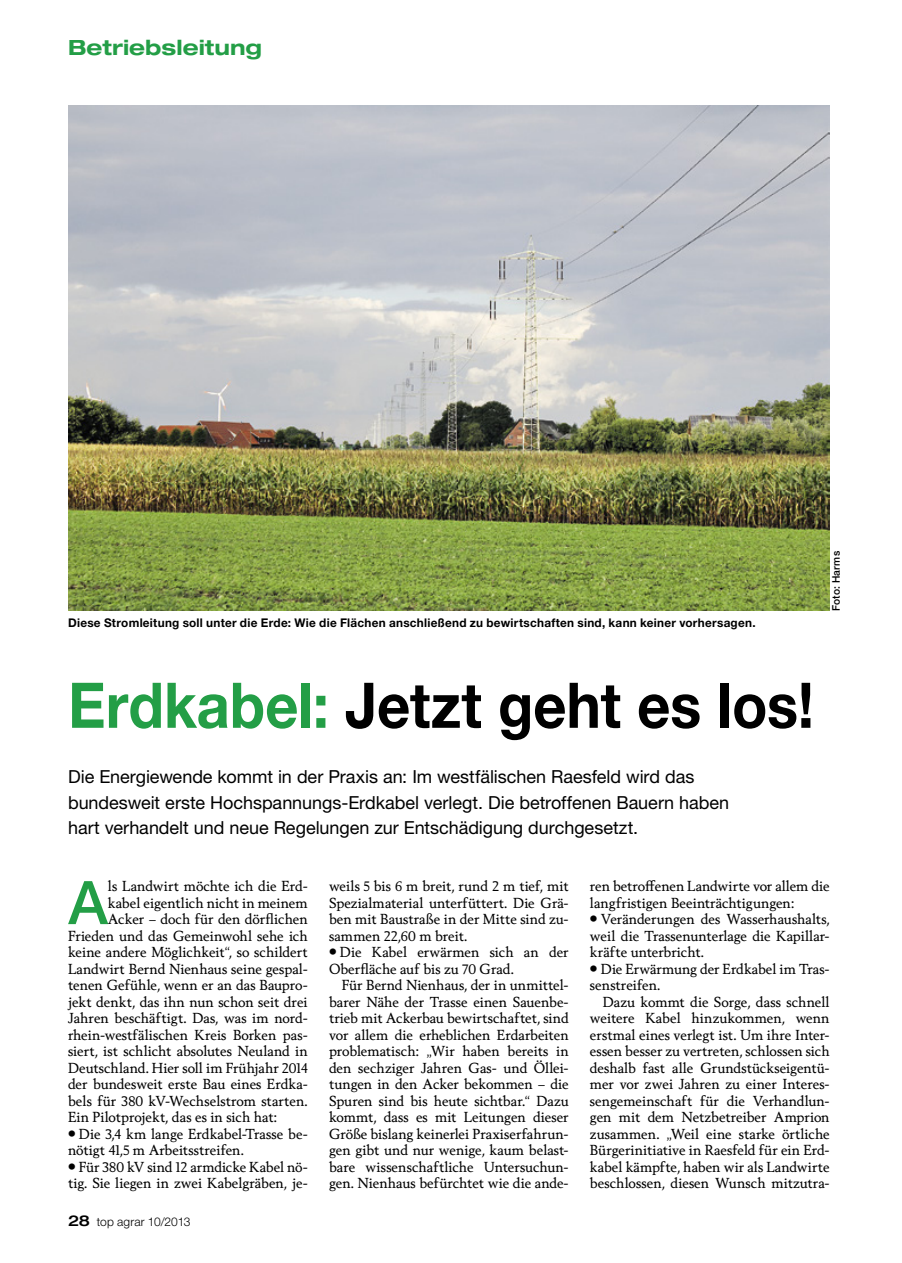
<style>
.page{position:relative;width:902px;height:1263px;background:#fff}
.page>*{position:absolute;margin:0;border:0;box-sizing:border-box;transform-origin:0 0}
.Titel{font:700 63px "Helvetica Neue LT Pro";letter-spacing:-.005em;color:#000;scale:.92 1}
.Initial_3zeilig{font:500 60.15px "Helvetica Neue LT Pro";color:#239e46}
.t1{font:700 expanded 21px "Helvetica Neue LT Pro";color:#239e46}
.Vorspann{font:18px/25.5px "Helvetica Neue LT Pro";letter-spacing:-.005em;color:#000}
.Bodytext{font:13.95px/16.5px "Berling Nova Text Pro";letter-spacing:.005em;color:#000}
.Initial_3zeilig-2{font:13.95px "Berling Nova Text Pro";color:#000}
.BU{font:700 12px "Helvetica Neue LT Pro";letter-spacing:.025em;color:#000}
.t2{font:300 12px "Helvetica Neue LT Pro";letter-spacing:.005em;color:#000}
.Bildnachweis{font:500 10.5px "Helvetica Neue LT Pro";letter-spacing:.02em;color:#000}
.s1{color:#239e46}
.s2{font-size:13.2px}
.s3{font-weight:500;font-stretch:expanded;font-size:15px}
</style>
<div class="page">
<img style="left:68px;top:106px;width:761px;height:504px">
<p class="t1" style="left:68px;top:34px;width:195px">Betriebsleitung</p>
<p class="BU" style="left:68px;top:615px;width:689px">Diese Stromleitung soll unter die Erde: Wie die Flächen anschließend zu bewirtschaften sind, kann keiner vorhersagen.</p>
<p class="Titel" style="left:68px;top:665px;width:812px"><span class="s1">Erdkabel:</span> Jetzt geht es los!</p>
<p class="Vorspann" style="left:68px;top:763px;width:662px">Die Energiewende kommt in der Praxis an: Im westfälischen Raesfeld wird das bundesweit erste Hochspannungs-Erdkabel verlegt. Die betroffenen Bauern haben hart verhandelt und neue Regelungen zur Entschädigung durchgesetzt.</p>
<p class="Bildnachweis" style="left:829px;top:611px;width:61px;rotate:-90deg">Foto: Harms</p>
<p class="Initial_3zeilig" style="left:68px;top:866px;width:41px">A</p>
<p class="Initial_3zeilig-2" style="left:108px;top:877px;width:201px">ls Landwirt möchte ich die Erd-</p>
<p class="Initial_3zeilig-2" style="left:108px;top:894px;width:201px">kabel eigentlich nicht in meinem</p>
<p class="Initial_3zeilig-2" style="left:108px;top:910px;width:201px">Acker – doch für den dörflichen</p>
<p class="Initial_3zeilig-2" style="left:68px;top:927px;width:241px">Frieden und das Gemeinwohl sehe ich</p>
<p class="Initial_3zeilig-2" style="left:68px;top:943px;width:241px">keine andere Möglichkeit“, so schildert</p>
<p class="Initial_3zeilig-2" style="left:68px;top:960px;width:241px">Landwirt Bernd Nienhaus seine gespal-</p>
<p class="Initial_3zeilig-2" style="left:68px;top:976px;width:241px">tenen Gefühle, wenn er an das Baupro-</p>
<p class="Initial_3zeilig-2" style="left:68px;top:993px;width:241px">jekt denkt, das ihn nun schon seit drei</p>
<p class="Initial_3zeilig-2" style="left:68px;top:1009px;width:241px">Jahren beschäftigt. Das, was im nord-</p>
<p class="Initial_3zeilig-2" style="left:68px;top:1026px;width:241px">rhein-westfälischen Kreis Borken pas-</p>
<p class="Initial_3zeilig-2" style="left:68px;top:1042px;width:241px">siert, ist schlicht absolutes Neuland in</p>
<p class="Initial_3zeilig-2" style="left:68px;top:1059px;width:241px">Deutschland. Hier soll im Frühjahr 2014</p>
<p class="Initial_3zeilig-2" style="left:68px;top:1075px;width:241px">der bundesweit erste Bau eines Erdka-</p>
<p class="Initial_3zeilig-2" style="left:68px;top:1092px;width:241px">bels für 380 kV-Wechselstrom starten.</p>
<p class="Initial_3zeilig-2" style="left:68px;top:1108px;width:210px">Ein Pilotprojekt, das es in sich hat:</p>
<p class="Bodytext" style="left:68px;top:1125px;width:241px"><span class="s2">•</span> Die 3,4 km lange Erdkabel-Trasse be&shy;nötigt 41,5 m Arbeitsstreifen.</p>
<p class="Bodytext" style="left:68px;top:1158px;width:241px"><span class="s2">•</span> Für 380 kV sind 12 armdicke Kabel nö&shy;tig. Sie liegen in zwei Kabelgräben, je-</p>
<p class="t2" style="left:68px;top:1214px;width:124px"><span class="s3">28</span> top agrar 10/2013</p>
<p class="Bodytext" style="left:329px;top:877px;width:241px;text-align:justify">weils 5 bis 6 m breit, rund 2 m tief, mit Spezialmaterial unterfüttert. Die Grä&shy;ben mit Baustraße in der Mitte sind zu&shy;sammen 22,60 m breit.</p>
<p class="Bodytext" style="left:329px;top:943px;width:241px"><span class="s2">•</span> Die Kabel erwärmen sich an der<br>Oberfläche auf bis zu 70 Grad.</p>
<p class="Bodytext" style="left:329px;top:976px;width:241px;text-align:justify;text-indent:13px">Für Bernd Nienhaus, der in unmittel&shy;barer Nähe der Trasse einen Sauenbe&shy;trieb mit Ackerbau bewirtschaftet, sind vor allem die erheblichen Erdarbeiten problematisch: „Wir haben bereits in den sechziger Jahren Gas- und Öllei&shy;tungen in den Acker bekommen – die Spuren sind bis heute sichtbar.“ Dazu kommt, dass es mit Leitungen dieser Größe bislang keinerlei Praxiserfahrun&shy;gen gibt und nur wenige, kaum belast&shy;bare wissenschaftliche Untersuchun&shy;gen. Nienhaus befürchtet wie die ande-</p>
<p class="Bodytext" style="left:590px;top:877px;width:241px">ren betroffenen Landwirte vor allem die langfristigen Beeinträchtigungen:</p>
<p class="Bodytext" style="left:590px;top:910px;width:241px;text-align:justify"><span class="s2">•</span> Veränderungen des Wasserhaushalts, weil die Trassenunterlage die Kapillar&shy;kräfte unterbricht.</p>
<p class="Bodytext" style="left:590px;top:960px;width:241px"><span class="s2">•</span> Die Erwärmung der Erdkabel im Tras&shy;senstreifen.</p>
<p class="Bodytext" style="left:590px;top:993px;width:241px;text-align:justify;text-indent:13px">Dazu kommt die Sorge, dass schnell weitere Kabel hinzukommen, wenn erstmal eines verlegt ist. Um ihre Inter&shy;essen besser zu vertreten, schlossen sich deshalb fast alle Grundstückseigentü&shy;mer vor zwei Jahren zu einer Interes&shy;sengemeinschaft für die Verhandlun&shy;gen mit dem Netzbetreiber Amprion zusammen. „Weil eine starke örtliche Bürgerinitiative in Raesfeld für ein Erd&shy;kabel kämpfte, haben wir als Landwirte beschlossen, diesen Wunsch mitzutra-</p>
</div>
